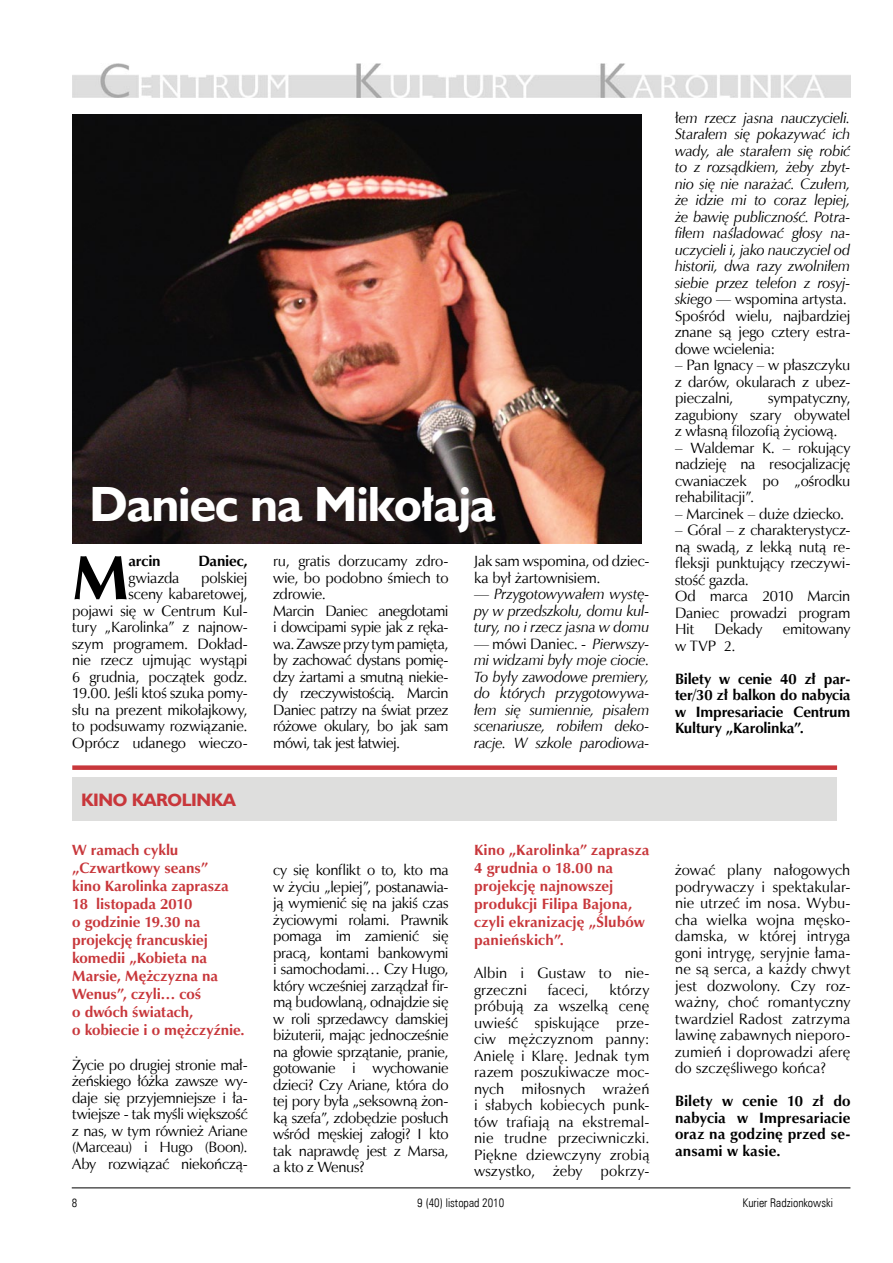
<style>
.page{position:relative;width:893px;height:1263px;background:#fff}
.page>*{position:absolute;margin:0;border:0;box-sizing:border-box;transform-origin:0 0}
.t1{font:700 63.3px "Zapf Humnst EU";color:#000}
.t2{font:700 49.5px "Humanst 521 EU";letter-spacing:-.02em;color:#fff}
.t3{font:700 18px "Humanst 521 EU";letter-spacing:-.02em;color:#c8373b}
.t4{font:15px/16.5px "Zapf Humnst EU";letter-spacing:-.015em;color:#000;text-align:justify}
.t5{font:italic 15px/16.5px "Zapf Humnst EU";letter-spacing:-.015em;color:#000;text-align:justify}
.t6{font:700 15px/18px "Zapf Humnst EU";color:#c8373b}
.t7{font:700 15px/16.5px "Zapf Humnst EU";letter-spacing:-.005em;color:#000;text-align:justify}
.t8{font:15px/16.5px "Zapf Humnst EU";letter-spacing:.01em;color:#000}
.t9{font:12px "Zurich Lt Cn EU";color:#000}
.s1{font-style:normal}
</style>
<div class="page">
<hr style="left:72px;top:1187px;width:778px;height:1px;background:#000">
<img style="left:72px;top:64px;width:778px;height:34px">
<div style="left:72px;top:777px;width:765px;height:44px;background:#dededd"></div>
<img style="left:72px;top:115px;width:569px;height:429px">
<div style="left:72px;top:765px;width:765px;height:5px;background:#c8373b"></div>
<h2 class="t2" style="left:90px;top:473px;width:407px">Daniec na Mikołaja</h2>
<p class="t4" style="left:474px;top:553px;width:177px">Jak sam wspomina, od dziec&shy;ka był żartownisiem.</p>
<p class="t5" style="left:474px;top:586px;width:177px"><span class="s1">—</span> Przygotowywałem wystę&shy;py w przedszkolu, domu kul&shy;tury, no i rzecz jasna w domu</p>
<p class="t5" style="left:474px;top:636px;width:177px"><span class="s1">— mówi Daniec. -</span> Pierwszy&shy;mi widzami były moje ciocie.<br>To były zawodowe premiery, do których przygotowywa&shy;łem się sumiennie, pisałem scenariusze, robiłem deko&shy;racje. W szkole parodiowa-</p>
<p class="t4" style="left:273px;top:553px;width:177px;text-align:left">ru, gratis dorzucamy zdro&shy;wie, bo podobno śmiech to zdrowie.<br>Marcin Daniec anegdotami i dowcipami sypie jak z ręka&shy;wa. Zawsze przy tym pamięta, by zachować dystans pomię&shy;dzy żartami a smutną niekie&shy;dy rzeczywistością. Marcin<br>Daniec patrzy na świat przez różowe okulary, bo jak sam mówi, tak jest łatwiej.</p>
<h1 class="t1" style="left:72px;top:538px;width:58px">M</h1>
<p class="t7" style="left:129px;top:553px;width:34px">arcin</p>
<p class="t7" style="left:198px;top:553px;width:51px">Daniec,</p>
<p class="t4" style="left:72px;top:569px;width:177px;text-align:right">polskiej<br>sceny kabaretowej,<br>pojawi się w Centrum Kul&shy;tury „Karolinka” z najnow&shy;szym programem. Dokład&shy;nie rzecz ujmując wystąpi<br>6 grudnia, początek godz.<br>19.00. Jeśli ktoś szuka pomy&shy;słu na prezent mikołajkowy, to podsuwamy rozwiązanie.<br>Oprócz udanego wieczo-</p>
<p class="t4" style="left:129px;top:569px;width:52px">gwiazda</p>
<p class="t3" style="left:81px;top:788px;width:156px">KINO KAROLINKA</p>
<p class="t6" style="left:72px;top:841px;width:174px">W ramach cyklu „Czwartkowy seans”<br>kino Karolinka zaprasza<br>18 listopada 2010<br>o godzinie 19.30 na projekcję francuskiej komedii „Kobieta na<br>Marsie, Mężczyzna na<br>Wenus”, czyli… coś<br>o dwóch światach,<br>o kobiecie i o mężczyźnie.</p>
<p class="t4" style="left:72px;top:1056px;width:177px">Życie po drugiej stronie mał&shy;żeńskiego łóżka zawsze wy&shy;daje się przyjemniejsze i ła&shy;twiejsze - tak myśli większość z nas, w tym również Ariane (Marceau) i Hugo (Boon).<br>Aby rozwiązać niekończą-</p>
<p class="t4" style="left:273px;top:862px;width:177px">cy się konflikt o to, kto ma w życiu „lepiej”, postanawia&shy;ją wymienić się na jakiś czas życiowymi rolami. Prawnik pomaga im zamienić się pracą, kontami bankowymi i samochodami… Czy Hugo, który wcześniej zarządzał fir&shy;mą budowlaną, odnajdzie się w roli sprzedawcy damskiej biżuterii, mając jednocześnie na głowie sprzątanie, pranie, gotowanie i wychowanie dzieci? Czy Ariane, która do tej pory była „seksowną żon&shy;ką szefa”, zdobędzie posłuch wśród męskiej załogi? I kto tak naprawdę jest z Marsa, a kto z Wenus?</p>
<p class="t6" style="left:474px;top:841px;width:177px">Kino „Karolinka” zaprasza<br>4 grudnia o 18.00 na projekcję najnowszej produkcji Filipa Bajona, czyli ekranizację „Ślubów panieńskich”.</p>
<p class="t8" style="left:474px;top:965px;width:177px">Albin i Gustaw to nie&shy;grzeczni</p>
<p class="t4" style="left:474px;top:981px;width:177px;text-indent:135px">którzy próbują za wszelką cenę uwieść spiskujące prze&shy;ciw mężczyznom panny:<br>Anielę i Klarę. Jednak tym razem poszukiwacze moc&shy;nych miłosnych wrażeń i słabych kobiecych punk&shy;tów trafiają na ekstremal&shy;nie trudne przeciwniczki.<br>Piękne dziewczyny zrobią wszystko, żeby pokrzy-</p>
<p class="t4" style="left:548px;top:981px;width:42px">faceci,</p>
<p class="t5" style="left:675px;top:110px;width:177px;text-align:left"><span class="s1">ł</span>em rzecz jasna nauczycieli.<br>Starałem się pokazywać ich wady, ale starałem się robić to z rozsądkiem, żeby zbyt&shy;nio się nie narażać. Czułem, że idzie mi to coraz lepiej, że bawię publiczność. Potra&shy;fiłem naśladować głosy na&shy;uczycieli i, jako nauczyciel od historii, dwa razy zwolniłem siebie przez telefon z rosyj&shy;skiego <span class="s1">— wspomina artysta.<br>Spośród wielu, najbardziej znane są jego cztery estra&shy;dowe wcielenia:</span></p>
<p class="t4" style="left:675px;top:357px;width:177px">– Pan Ignacy – w płaszczyku z darów, okularach z ubez&shy;pieczalni,</p>
<p class="t4" style="left:675px;top:390px;width:177px;text-indent:93px">sympatyczny, zagubiony szary obywatel z własną filozofią życiową.</p>
<p class="t4" style="left:675px;top:439px;width:177px">– Waldemar K. – rokujący nadzieję na resocjalizację cwaniaczek po „ośrodku rehabilitacji”.</p>
<p class="t4" style="left:675px;top:505px;width:171px">– Marcinek – duże dziecko.</p>
<p class="t4" style="left:675px;top:522px;width:177px;text-align:left">– Góral – z charakterystycz&shy;ną swadą, z lekką nutą re&shy;fleksji punktujący rzeczywi&shy;stość gazda.<br>Od marca 2010 Marcin<br>Daniec prowadzi program<br>Hit</p>
<p class="t4" style="left:714px;top:621px;width:50px">Dekady</p>
<p class="t4" style="left:783px;top:621px;width:69px">emitowany</p>
<p class="t4" style="left:675px;top:637px;width:62px">w TVP 2.</p>
<p class="t7" style="left:675px;top:671px;width:177px">Bilety w cenie 40 zł par&shy;ter/30 zł balkon do nabycia w Impresariacie Centrum Kultury „Karolinka”.</p>
<p class="t4" style="left:675px;top:862px;width:177px">żować plany nałogowych podrywaczy i spektakular&shy;nie utrzeć im nosa. Wybu&shy;cha wielka wojna męsko&shy;damska, w której intryga goni intrygę, seryjnie łama&shy;ne są serca, a każdy chwyt jest dozwolony. Czy roz&shy;ważny, choć romantyczny twardziel Radost zatrzyma lawinę zabawnych nieporo&shy;zumień i doprowadzi aferę do szczęśliwego końca?</p>
<p class="t7" style="left:675px;top:1093px;width:177px">Bilety w cenie 10 zł do nabycia w Impresariacie oraz na godzinę przed se&shy;ansami w kasie.</p>
<p class="t9" style="left:72px;top:1195px;width:7px">8</p>
<p class="t9" style="left:417px;top:1195px;width:89px">9 (40) listopad 2010</p>
<p class="t9" style="left:742px;top:1196px;width:92px">Kurier Radzionkowski</p>
</div>
